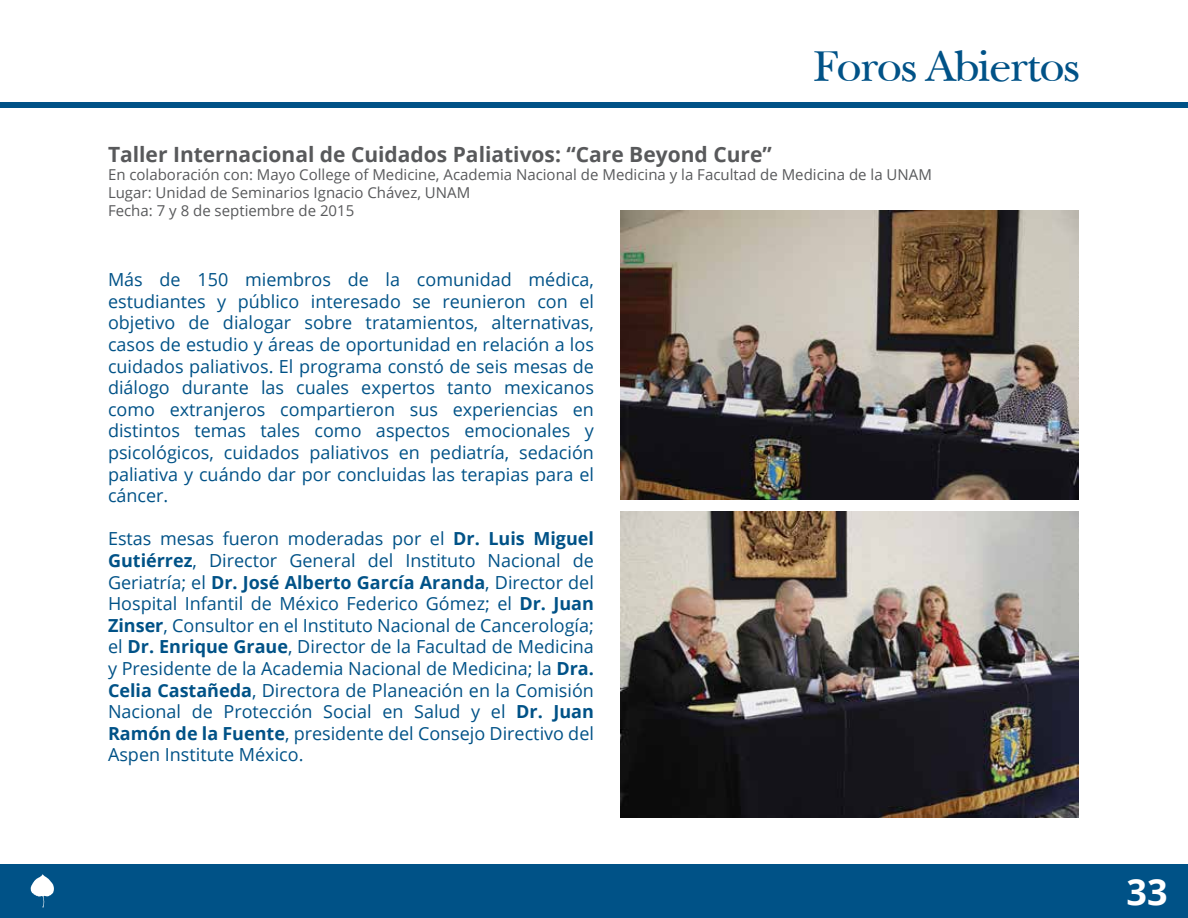
<style>
.page{position:relative;width:1188px;height:918px;background:#fff}
.page>*{position:absolute;margin:0;border:0;box-sizing:border-box;transform-origin:0 0}
.t1{font:45px "New Baskerville";letter-spacing:-.025em;color:#005287}
.t2{font:700 36px "Open Sans";color:#fff}
.t3{font:700 21px "Open Sans";color:#58595b}
.t4{font:18px/21.6px "Open Sans";color:#005287;text-align:justify}
.t5{font:15px/18px "Open Sans";color:#58595b}
.s1{font-weight:700}
</style>
<div class="page">
<img style="left:620px;top:211px;width:458px;height:289px">
<img style="left:620px;top:511px;width:458px;height:306px">
<div style="left:0;top:864px;width:1188px;height:54px;background:#005287"></div>
<svg style="left:30px;top:874px;width:24px;height:34px"></svg>
<div style="left:0;top:103px;width:1188px;height:5px;background:#005287"></div>
<h1 class="t1" style="left:814px;top:38px;width:267px">Foros Abiertos</h1>
<p class="t3" style="left:108px;top:139px;width:665px">Taller Internacional de Cuidados Paliativos: “Care Beyond Cure”</p>
<p class="t5" style="left:108px;top:165px;width:825px">En colaboración con: Mayo College of Medicine, Academia Nacional de Medicina y la Facultad de Medicina de la UNAM<br>Lugar: Unidad de Seminarios Ignacio Chávez, UNAM<br>Fecha: 7 y 8 de septiembre de 2015</p>
<p class="t4" style="left:108px;top:268px;width:488px">Más de 150 miembros de la comunidad médica, estudiantes y público interesado se reunieron con el objetivo de dialogar sobre tratamientos, alternativas, casos de estudio y áreas de oportunidad en relación a los cuidados paliativos. El programa constó de seis mesas de diálogo durante las cuales expertos tanto mexicanos como extranjeros compartieron sus experiencias en distintos temas tales como aspectos emocionales y psicológicos, cuidados paliativos en pediatría, sedación paliativa y cuándo dar por concluidas las terapias para el cáncer.</p>
<p class="t4" style="left:108px;top:528px;width:488px">Estas mesas fueron moderadas por el <span class="s1">Dr. Luis Miguel Gutiérrez</span>, Director General del Instituto Nacional de Geriatría; el <span class="s1">Dr. José Alberto García Aranda</span>, Director del Hospital Infantil de México Federico Gómez; el <span class="s1">Dr. Juan Zinser</span>, Consultor en el Instituto Nacional de Cancerología; el <span class="s1">Dr. Enrique Graue</span>, Director de la Facultad de Medicina y Presidente de la Academia Nacional de Medicina; la <span class="s1">Dra.<br>Celia Castañeda</span>, Directora de Planeación en la Comisión Nacional de Protección Social en Salud y el <span class="s1">Dr. Juan Ramón de la Fuente</span>, presidente del Consejo Directivo del Aspen Institute México.</p>
<h2 class="t2" style="left:1126px;top:866px;width:43px">33</h2>
</div>
